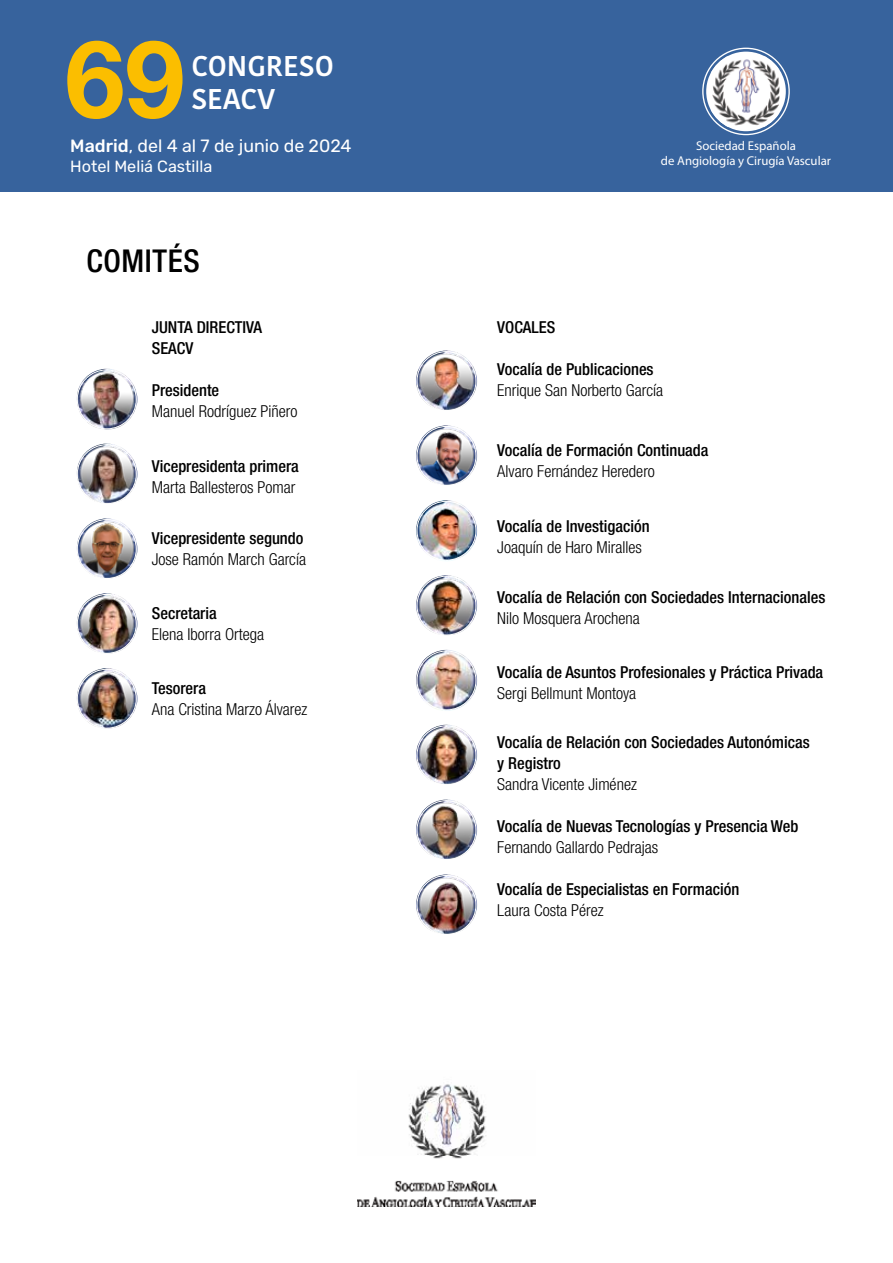
<style>
.page{position:relative;width:893px;height:1263px;background:#fff}
.page>*{position:absolute;margin:0;border:0;box-sizing:border-box;transform-origin:0 0}
.t1{font:700 107.7px "Helvetica Neue";color:#fbbe00}
.t2{font:500 condensed 31.5px "Helvetica Neue LT Com";letter-spacing:.02em;color:#000}
.t3{font:600 28.5px/33px "Kohinoor Devanagari";color:#fff}
.t4{font:17.7px "Rubik";color:#fff}
.t5{font:500 condensed 16.5px/21px "Helvetica Neue LT Com";color:#000}
.t6{font:300 condensed 16.5px "Helvetica Neue LT Com";color:#000}
.t7{font:16.2px "Rubik";color:#fff}
.t8{font:12.75px/14.4px "Myriad Pro";color:#fff;text-align:center}
.s1{font-weight:500}
</style>
<div class="page">
<img style="left:76px;top:369px;width:61px;height:61px;border-radius:31px">
<div style="left:75px;top:367px;width:64px;height:64px;border:1px solid #fff;border-radius:50%"></div>
<div style="left:77px;top:370px;width:60px;height:59px;border:1px solid #fff;border-radius:50%"></div>
<img style="left:416px;top:350px;width:61px;height:62px;border-radius:31px">
<div style="left:414px;top:349px;width:64px;height:64px;border:1px solid #fff;border-radius:50%"></div>
<div style="left:417px;top:351px;width:59px;height:60px;border:1px solid #fff;border-radius:50%"></div>
<img style="left:76px;top:444px;width:61px;height:61px;border-radius:31px">
<div style="left:75px;top:442px;width:64px;height:64px;border:1px solid #fff;border-radius:50%"></div>
<div style="left:77px;top:444px;width:60px;height:60px;border:1px solid #fff;border-radius:50%"></div>
<img style="left:416px;top:425px;width:61px;height:61px;border-radius:31px">
<div style="left:414px;top:424px;width:64px;height:64px;border:1px solid #fff;border-radius:50%"></div>
<div style="left:417px;top:426px;width:59px;height:60px;border:1px solid #fff;border-radius:50%"></div>
<img style="left:76px;top:518px;width:61px;height:62px;border-radius:31px">
<div style="left:75px;top:517px;width:64px;height:64px;border:1px solid #fff;border-radius:50%"></div>
<div style="left:77px;top:519px;width:60px;height:60px;border:1px solid #fff;border-radius:50%"></div>
<img style="left:416px;top:500px;width:61px;height:61px;border-radius:31px">
<div style="left:414px;top:499px;width:64px;height:64px;border:1px solid #fff;border-radius:50%"></div>
<div style="left:417px;top:501px;width:59px;height:59px;border:1px solid #fff;border-radius:50%"></div>
<img style="left:416px;top:725px;width:61px;height:61px;border-radius:31px">
<div style="left:414px;top:723px;width:64px;height:64px;border:1px solid #fff;border-radius:50%"></div>
<div style="left:417px;top:726px;width:59px;height:59px;border:1px solid #fff;border-radius:50%"></div>
<img style="left:76px;top:593px;width:61px;height:61px;border-radius:31px">
<div style="left:75px;top:592px;width:64px;height:64px;border:1px solid #fff;border-radius:50%"></div>
<div style="left:77px;top:594px;width:60px;height:60px;border:1px solid #fff;border-radius:50%"></div>
<img style="left:416px;top:575px;width:61px;height:61px;border-radius:31px">
<div style="left:414px;top:574px;width:64px;height:64px;border:1px solid #fff;border-radius:50%"></div>
<div style="left:417px;top:576px;width:59px;height:59px;border:1px solid #fff;border-radius:50%"></div>
<img style="left:416px;top:799px;width:61px;height:62px;border-radius:31px">
<div style="left:414px;top:798px;width:64px;height:64px;border:1px solid #fff;border-radius:50%"></div>
<div style="left:417px;top:800px;width:59px;height:60px;border:1px solid #fff;border-radius:50%"></div>
<img style="left:76px;top:668px;width:61px;height:61px;border-radius:31px">
<div style="left:75px;top:667px;width:64px;height:64px;border:1px solid #fff;border-radius:50%"></div>
<div style="left:77px;top:669px;width:60px;height:59px;border:1px solid #fff;border-radius:50%"></div>
<img style="left:416px;top:650px;width:61px;height:61px;border-radius:31px">
<div style="left:414px;top:648px;width:64px;height:64px;border:1px solid #fff;border-radius:50%"></div>
<div style="left:417px;top:651px;width:59px;height:59px;border:1px solid #fff;border-radius:50%"></div>
<img style="left:416px;top:874px;width:61px;height:62px;border-radius:31px">
<div style="left:414px;top:873px;width:64px;height:64px;border:1px solid #fff;border-radius:50%"></div>
<div style="left:417px;top:875px;width:59px;height:60px;border:1px solid #fff;border-radius:50%"></div>
<div style="left:0;top:0;width:893px;height:192px;background:#37639d"></div>
<div style="left:706px;top:52px;width:80px;height:79px;background:#fff;border-radius:50%"></div>
<img style="left:711px;top:57px;width:68px;height:70px">
<div style="left:709px;top:54px;width:74px;height:75px;border:1px solid #fff;border-radius:50%"></div>
<img style="left:357px;top:1084px;width:179px;height:122px">
<h1 class="t1" style="left:65px;top:-5px;width:121px">69</h1>
<h3 class="t3" style="left:191px;top:50px;width:144px">CONGRESO<br>SEACV</h3>
<p class="t4" style="left:70px;top:136px;width:283px"><span class="s1">Madrid</span>, del 4 al 7 de junio de 2024</p>
<p class="t7" style="left:70px;top:157px;width:144px">Hotel Meliá Castilla</p>
<h2 class="t2" style="left:86px;top:242px;width:115px">COMITÉS</h2>
<p class="t5" style="left:152px;top:316px;width:112px">JUNTA DIRECTIVA<br>SEACV</p>
<p class="t5" style="left:152px;top:379px;width:69px">Presidente</p>
<p class="t6" style="left:152px;top:401px;width:147px">Manuel Rodríguez Piñero</p>
<p class="t5" style="left:152px;top:456px;width:149px">Vicepresidenta primera</p>
<p class="t6" style="left:152px;top:478px;width:145px">Marta Ballesteros Pomar</p>
<p class="t5" style="left:152px;top:528px;width:153px">Vicepresidente segundo</p>
<p class="t6" style="left:152px;top:550px;width:156px">Jose Ramón March García</p>
<p class="t5" style="left:152px;top:603px;width:66px">Secretaria</p>
<p class="t6" style="left:152px;top:625px;width:114px">Elena Iborra Ortega</p>
<p class="t5" style="left:152px;top:678px;width:56px">Tesorera</p>
<p class="t6" style="left:152px;top:700px;width:157px">Ana Cristina Marzo Álvarez</p>
<p class="t8" style="left:661px;top:139px;width:172px">Sociedad Española<br>de Angiología y Cirugía Vascular</p>
<p class="t5" style="left:497px;top:316px;width:60px">VOCALES</p>
<p class="t5" style="left:497px;top:358px;width:158px">Vocalía de Publicaciones</p>
<p class="t6" style="left:497px;top:381px;width:167px">Enrique San Norberto García</p>
<p class="t5" style="left:497px;top:439px;width:213px">Vocalía de Formación Continuada</p>
<p class="t6" style="left:497px;top:462px;width:159px">Alvaro Fernández Heredero</p>
<p class="t5" style="left:497px;top:516px;width:154px">Vocalía de Investigación</p>
<p class="t6" style="left:497px;top:538px;width:146px">Joaquín de Haro Miralles</p>
<p class="t5" style="left:497px;top:586px;width:330px">Vocalía de Relación con Sociedades Internacionales</p>
<p class="t6" style="left:497px;top:609px;width:144px">Nilo Mosquera Arochena</p>
<p class="t5" style="left:497px;top:661px;width:327px">Vocalía de Asuntos Profesionales y Práctica Privada</p>
<p class="t6" style="left:497px;top:684px;width:140px">Sergi Bellmunt Montoya</p>
<p class="t5" style="left:497px;top:732px;width:314px">Vocalía de Relación con Sociedades Autonómicas y Registro</p>
<p class="t6" style="left:497px;top:775px;width:141px">Sandra Vicente Jiménez</p>
<p class="t5" style="left:497px;top:816px;width:303px">Vocalía de Nuevas Tecnologías y Presencia Web</p>
<p class="t6" style="left:497px;top:838px;width:162px">Fernando Gallardo Pedrajas</p>
<p class="t5" style="left:497px;top:879px;width:244px">Vocalía de Especialistas en Formación</p>
<p class="t6" style="left:497px;top:901px;width:108px">Laura Costa Pérez</p>
</div>
